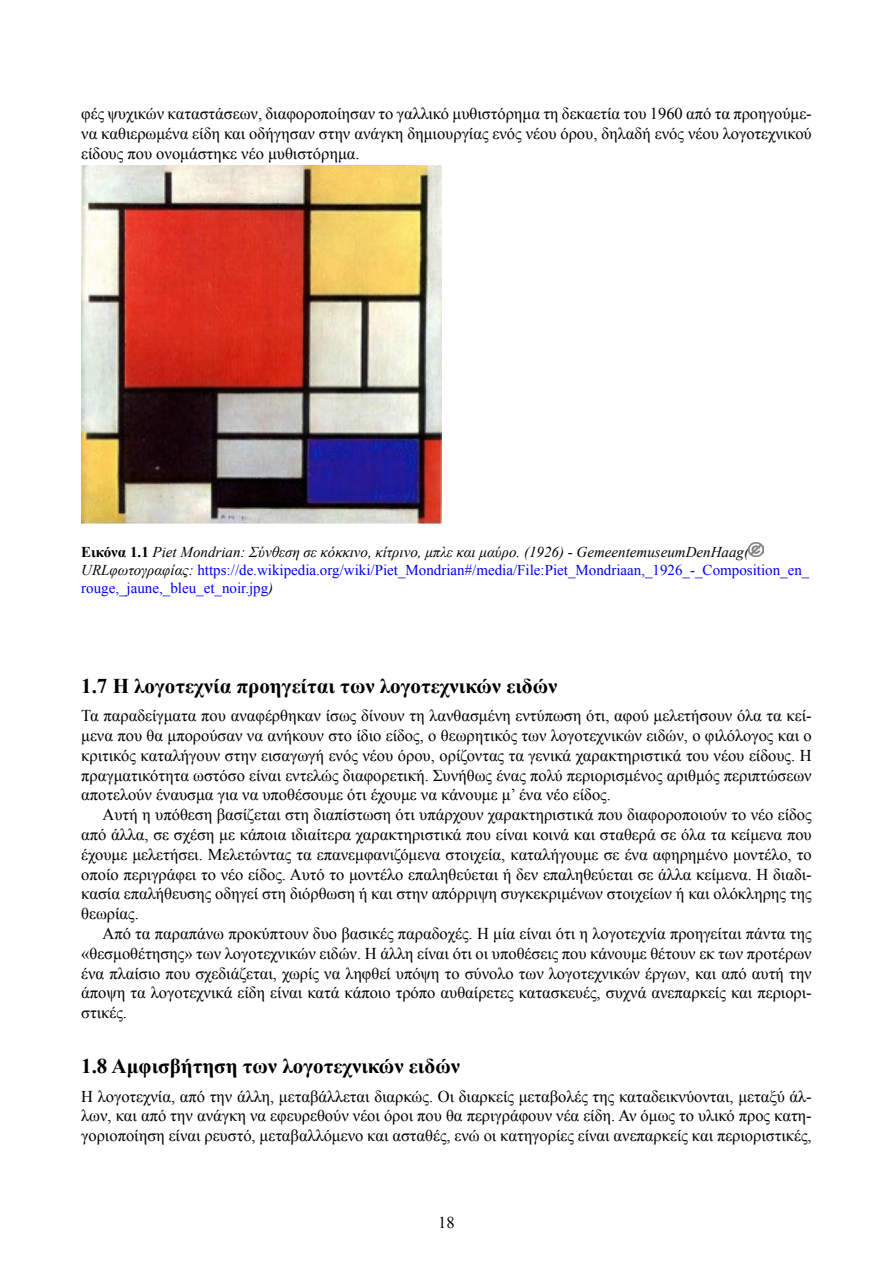
<style>
.page{position:relative;width:893px;height:1263px;background:#fff}
.page>*{position:absolute;margin:0;border:0;box-sizing:border-box;transform-origin:0 0}
.t1{font:700 21px "Times New Roman";color:#000}
.t2{font:16.5px/19.8px "Times New Roman";color:#000;text-align:justify}
.t3{font:15px/18px "Times New Roman";color:#00f}
.s1{font-weight:700;color:#000}
.s2{font-style:italic;color:#000}
</style>
<div class="page">
<img style="left:749px;top:542px;width:15px;height:15px">
<img style="left:81px;top:165px;width:360px;height:358px">
<p class="t2" style="left:81px;top:103px;width:732px">φές ψυχικών καταστάσεων, διαφοροποίησαν το γαλλικό μυθιστόρημα τη δεκαετία του 1960 από τα προηγούμε&shy;να καθιερωμένα είδη και οδήγησαν στην ανάγκη δημιουργίας ενός νέου όρου, δηλαδή ενός νέου λογοτεχνικού είδους που ονομάστηκε νέο μυθιστόρημα.</p>
<p class="t3" style="left:81px;top:542px;width:730px"><span class="s1">Εικόνα 1.1</span> <span class="s2">Piet Mondrian: Σύνθεση σε κόκκινο, κίτρινο, μπλε και μαύρο. (1926) - GemeentemuseumDenHaag(<br>URLφωτογραφίας:</span> https://de.wikipedia.org/wiki/Piet_Mondrian#/media/File:Piet_Mondriaan,_1926_-_Composition_en_ rouge,_jaune,_bleu_et_noir.jpg<span class="s2">)</span></p>
<p class="t1" style="left:81px;top:671px;width:478px">1.7 Η λογοτεχνία προηγείται των λογοτεχνικών ειδών</p>
<p class="t2" style="left:81px;top:705px;width:732px">Τα παραδείγματα που αναφέρθηκαν ίσως δίνουν τη λανθασμένη εντύπωση ότι, αφού μελετήσουν όλα τα κεί&shy;μενα που θα μπορούσαν να ανήκουν στο ίδιο είδος, ο θεωρητικός των λογοτεχνικών ειδών, ο φιλόλογος και ο κριτικός καταλήγουν στην εισαγωγή ενός νέου όρου, ορίζοντας τα γενικά χαρακτηριστικά του νέου είδους. Η πραγματικότητα ωστόσο είναι εντελώς διαφορετική. Συνήθως ένας πολύ περιορισμένος αριθμός περιπτώσεων αποτελούν έναυσμα για να υποθέσουμε ότι έχουμε να κάνουμε μ’ ένα νέο είδος.</p>
<p class="t2" style="left:81px;top:804px;width:732px;text-indent:21px">Αυτή η υπόθεση βασίζεται στη διαπίστωση ότι υπάρχουν χαρακτηριστικά που διαφοροποιούν το νέο είδος από άλλα, σε σχέση με κάποια ιδιαίτερα χαρακτηριστικά που είναι κοινά και σταθερά σε όλα τα κείμενα που έχουμε μελετήσει. Μελετώντας τα επανεμφανιζόμενα στοιχεία, καταλήγουμε σε ένα αφηρημένο μοντέλο, το οποίο περιγράφει το νέο είδος. Αυτό το μοντέλο επαληθεύεται ή δεν επαληθεύεται σε άλλα κείμενα. Η διαδι&shy;κασία επαλήθευσης οδηγεί στη διόρθωση ή και στην απόρριψη συγκεκριμένων στοιχείων ή και ολόκληρης της θεωρίας.</p>
<p class="t2" style="left:81px;top:923px;width:732px;text-indent:21px">Από τα παραπάνω προκύπτουν δυο βασικές παραδοχές. H μία είναι ότι η λογοτεχνία προηγείται πάντα της «θεσμοθέτησης» των λογοτεχνικών ειδών. H άλλη είναι ότι οι υποθέσεις που κάνουμε θέτουν εκ των προτέρων ένα πλαίσιο που σχεδιάζεται, χωρίς να ληφθεί υπόψη το σύνολο των λογοτεχνικών έργων, και από αυτή την άποψη τα λογοτεχνικά είδη είναι κατά κάποιο τρόπο αυθαίρετες κατασκευές, συχνά ανεπαρκείς και περιορι&shy;στικές.</p>
<p class="t1" style="left:81px;top:1051px;width:380px">1.8 Αμφισβήτηση των λογοτεχνικών ειδών</p>
<p class="t2" style="left:81px;top:1085px;width:732px">Η λογοτεχνία, από την άλλη, μεταβάλλεται διαρκώς. Οι διαρκείς μεταβολές της καταδεικνύονται, μεταξύ άλ&shy;λων, και από την ανάγκη να εφευρεθούν νέοι όροι που θα περιγράφουν νέα είδη. Αν όμως το υλικό προς κατη&shy;γοριοποίηση είναι ρευστό, μεταβαλλόμενο και ασταθές, ενώ οι κατηγορίες είναι ανεπαρκείς και περιοριστικές,</p>
<p class="t2" style="left:438px;top:1212px;width:18px">18</p>
</div>
